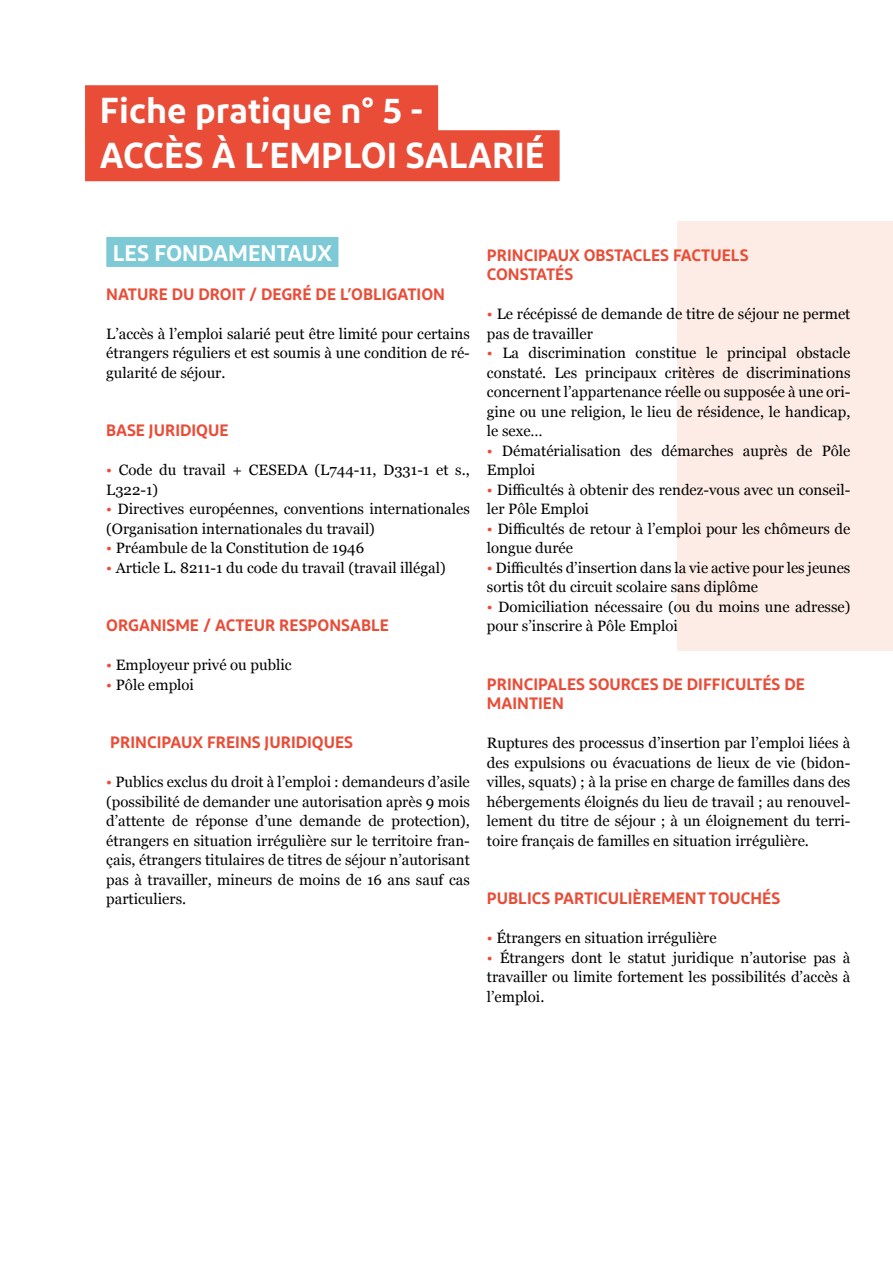
<style>
.page{position:relative;width:893px;height:1263px;background:#fff}
.page>*{position:absolute;margin:0;border:0;box-sizing:border-box;transform-origin:0 0}
.t1{font:600 36px/45px "Diodrum";color:#fff}
.t2{font:600 22.5px "Diodrum";color:#fff}
.t3{font:600 16.5px/19.5px "Diodrum";color:#e94d38}
.t4{font:15px/19.5px "Georgia";color:#000}
.s1{color:#e94d38}
</style>
<div class="page">
<div style="left:677px;top:222px;width:216px;height:429px;background:#fcece5"></div>
<div style="left:106px;top:237px;width:232px;height:30px;background:#7dcad6"></div>
<div style="left:85px;top:85px;width:353px;height:51px;background:#e94d38"></div>
<div style="left:85px;top:130px;width:475px;height:51px;background:#e94d38"></div>
<h1 class="t1" style="left:100px;top:87px;width:446px">Fiche pratique n° 5 -<br>ACCÈS À L’EMPLOI SALARIÉ</h1>
<h2 class="t2" style="left:113px;top:238px;width:221px">LES FONDAMENTAUX</h2>
<p class="t3" style="left:106px;top:284px;width:340px">NATURE DU DROIT / DEGRÉ DE L’OBLIGATION</p>
<p class="t4" style="left:106px;top:323px;width:365px;text-align:justify">L’accès à l’emploi salarié peut être limité pour certains étrangers réguliers et est soumis à une condition de ré&shy;gularité de séjour.</p>
<p class="t3" style="left:106px;top:420px;width:124px">BASE JURIDIQUE</p>
<p class="t4" style="left:106px;top:459px;width:365px"><span class="s1">•</span> Code du travail + CESEDA (L744-11, D331-1 et s.,<br>L322-1)</p>
<p class="t4" style="left:106px;top:498px;width:365px"><span class="s1">•</span> Directives européennes, conventions internationales (Organisation internationales du travail)</p>
<p class="t4" style="left:106px;top:537px;width:259px"><span class="s1">•</span> Préambule de la Constitution de 1946</p>
<p class="t4" style="left:106px;top:557px;width:341px"><span class="s1">•</span> Article L. 8211-1 du code du travail (travail illégal)</p>
<p class="t3" style="left:106px;top:615px;width:284px">ORGANISME / ACTEUR RESPONSABLE</p>
<p class="t4" style="left:106px;top:654px;width:187px"><span class="s1">•</span> Employeur privé ou public</p>
<p class="t4" style="left:106px;top:674px;width:89px"><span class="s1">•</span> Pôle emploi</p>
<p class="t3" style="left:110px;top:732px;width:244px">PRINCIPAUX FREINS JURIDIQUES</p>
<p class="t4" style="left:106px;top:771px;width:365px;text-align:justify"><span class="s1">•</span> Publics exclus du droit à l’emploi : demandeurs d’asile (possibilité de demander une autorisation après 9 mois d’attente de réponse d’une demande de protection), étrangers en situation irrégulière sur le territoire fran&shy;çais, étrangers titulaires de titres de séjour n’autorisant pas à travailler, mineurs de moins de 16 ans sauf cas particuliers.</p>
<p class="t3" style="left:487px;top:245px;width:263px">PRINCIPAUX OBSTACLES FACTUELS<br>CONSTATÉS</p>
<p class="t4" style="left:487px;top:303px;width:365px"><span class="s1">•</span> Le récépissé de demande de titre de séjour ne permet pas de travailler</p>
<p class="t4" style="left:487px;top:342px;width:365px;text-align:justify"><span class="s1">•</span> La discrimination constitue le principal obstacle constaté. Les principaux critères de discriminations concernent l’appartenance réelle ou supposée à une ori&shy;gine ou une religion, le lieu de résidence, le handicap, le sexe…</p>
<p class="t4" style="left:487px;top:440px;width:365px"><span class="s1">•</span> Dématérialisation des démarches auprès de Pôle<br>Emploi</p>
<p class="t4" style="left:487px;top:479px;width:365px"><span class="s1">•</span> Difficultés à obtenir des rendez-vous avec un conseil&shy;ler Pôle Emploi</p>
<p class="t4" style="left:487px;top:518px;width:365px"><span class="s1">•</span> Difficultés de retour à l’emploi pour les chômeurs de longue durée</p>
<p class="t4" style="left:487px;top:557px;width:365px"><span class="s1">•</span> Difficultés d’insertion dans la vie active pour les jeunes sortis tôt du circuit scolaire sans diplôme</p>
<p class="t4" style="left:487px;top:596px;width:365px"><span class="s1">•</span> Domiciliation nécessaire (ou du moins une adresse) pour s’inscrire à Pôle Emploi</p>
<p class="t3" style="left:487px;top:674px;width:319px">PRINCIPALES SOURCES DE DIFFICULTÉS DE<br>MAINTIEN</p>
<p class="t4" style="left:487px;top:732px;width:365px;text-align:justify">Ruptures des processus d’insertion par l’emploi liées à des expulsions ou évacuations de lieux de vie (bidon&shy;villes, squats) ; à la prise en charge de familles dans des hébergements éloignés du lieu de travail ; au renouvel&shy;lement du titre de séjour ; à un éloignement du terri&shy;toire français de familles en situation irrégulière.</p>
<p class="t3" style="left:487px;top:888px;width:295px">PUBLICS PARTICULIÈREMENT TOUCHÉS</p>
<p class="t4" style="left:487px;top:927px;width:231px"><span class="s1">•</span> Étrangers en situation irrégulière</p>
<p class="t4" style="left:487px;top:947px;width:365px;text-align:justify"><span class="s1">•</span> Étrangers dont le statut juridique n’autorise pas à travailler ou limite fortement les possibilités d’accès à l’emploi.</p>
</div>
